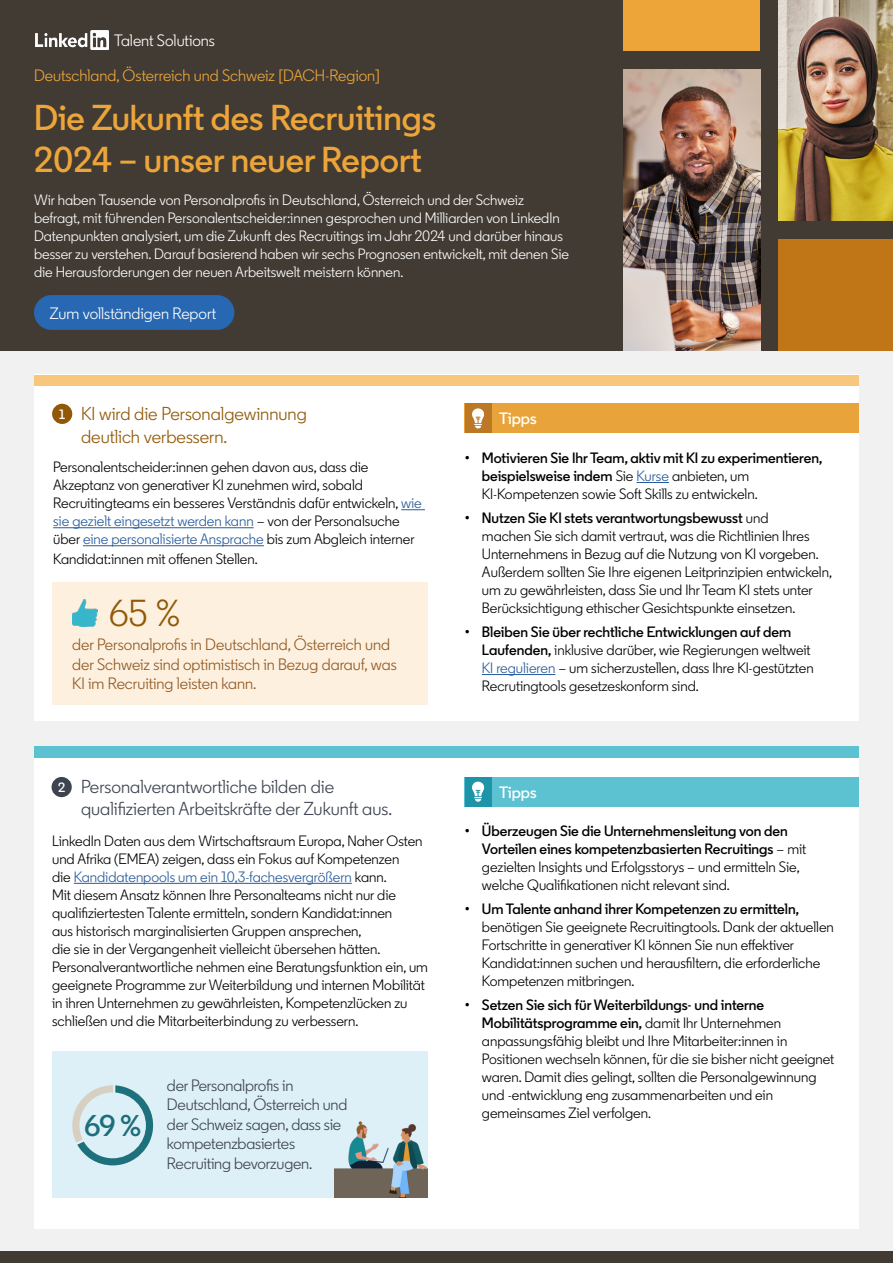
<style>
.page{position:relative;width:893px;height:1263px;background:#f2f1f1}
.page>*{position:absolute;margin:0;border:0;box-sizing:border-box;transform-origin:0 0}
.t1{font:37.5px "Community";color:#915907}
.t2{font:600 36px/42px "Community";color:#eda53a}
.t3{font:600 30px "Community";color:#1d6e7b}
.t4{font:18.75px/22.5px "Community";color:#3d4450}
.t5{font:18.75px/22.5px "Community";color:#915907}
.t6{font:16.5px/19.5px "Community";color:#915924}
.t7{font:16.5px/19.5px "Community";letter-spacing:-.01em;color:#3d4450}
.t8{font:16.5px "Community";color:#eda53a}
.t9{font:16.5px "Community";color:#fff}
.t10{font:600 16.5px "Community";color:#fff}
.t11{font:15px/18px "Community";color:#000}
.t12{font:15px/18px "Community";color:#fff}
.t13{font:600 15px/18px "Community";color:#000}
.t14{font:600 13.5px "Community";color:#fff}
.s1{color:#275b9b}
.s2{font-weight:400}
.s3{font-weight:400;color:#275b9b}
.s4{font-weight:600}
</style>
<div class="page">
<div style="left:0;top:0;width:893px;height:351px;background:#413b33"></div>
<img style="left:624px;top:69px;width:136px;height:282px">
<img style="left:779px;top:0;width:114px;height:220px">
<div style="left:624px;top:0;width:136px;height:50px;background:#eda53a"></div>
<div style="left:779px;top:239px;width:114px;height:112px;background:#c07517"></div>
<div style="left:34px;top:295px;width:200px;height:35px;background:#2867b2;border-radius:17px"></div>
<div style="left:34px;top:375px;width:825px;height:346px;background:#fff"></div>
<div style="left:34px;top:375px;width:825px;height:10px;background:#f7c77d"></div>
<svg style="left:401px;top:509px;width:24px;height:1px"></svg>
<hr style="left:53px;top:527px;width:201px;height:1px;background:#275b9b">
<hr style="left:83px;top:545px;width:181px;height:1px;background:#275b9b">
<div style="left:465px;top:404px;width:394px;height:29px;background:#e8a43a"></div>
<div style="left:465px;top:404px;width:26px;height:29px;background:#bc7825"></div>
<svg style="left:472px;top:408px;width:12px;height:21px"></svg>
<div style="left:52px;top:404px;width:20px;height:20px;background:#915907;border-radius:50%"></div>
<div style="left:34px;top:746px;width:825px;height:483px;background:#fff"></div>
<div style="left:34px;top:746px;width:825px;height:11px;background:#5cc1d0"></div>
<hr style="left:74px;top:883px;width:278px;height:1px;background:#275b9b">
<div style="left:52px;top:777px;width:20px;height:20px;background:#3d4450;border-radius:50%"></div>
<hr style="left:637px;top:482px;width:32px;height:1px;background:#275b9b">
<hr style="left:482px;top:674px;width:73px;height:1px;background:#275b9b">
<div style="left:0;top:1251px;width:893px;height:12px;background:#413b33"></div>
<div style="left:52px;top:582px;width:376px;height:123px;background:#fdf0de"></div>
<img style="left:72px;top:600px;width:25px;height:27px">
<img style="left:35px;top:31px;width:74px;height:18px">
<div style="left:465px;top:777px;width:394px;height:29px;background:#5cc1d0"></div>
<div style="left:465px;top:777px;width:26px;height:29px;background:#1d94a8"></div>
<svg style="left:472px;top:781px;width:12px;height:21px"></svg>
<div style="left:52px;top:1051px;width:375px;height:147px;background:#def0f7"></div>
<img style="left:335px;top:1121px;width:92px;height:77px">
<svg style="left:72px;top:1085px;width:81px;height:80px"></svg>
<p class="t9" style="left:114px;top:31px;width:102px">Talent Solutions</p>
<p class="t8" style="left:34px;top:65px;width:347px">Deutschland, Österreich und Schweiz [DACH-Region]</p>
<h2 class="t2" style="left:34px;top:96px;width:404px">Die Zukunft des Recruitings<br>2024 – unser neuer Report</h2>
<p class="t12" style="left:34px;top:191px;width:536px">Wir haben Tausende von Personalprofis in Deutschland, Österreich und der Schweiz befragt, mit führenden Personalentscheider:innen gesprochen und Milliarden von LinkedIn Datenpunkten analysiert, um die Zukunft des Recruitings im Jahr 2024 und darüber hinaus besser zu verstehen. Darauf basierend haben wir sechs Prognosen entwickelt, mit denen Sie die Herausforderungen der neuen Arbeitswelt meistern können.</p>
<p class="t9" style="left:50px;top:303px;width:168px">Zum vollständigen Report</p>
<p class="t5" style="left:81px;top:402px;width:227px">KI wird die Personalgewinnung deutlich verbessern.</p>
<p class="t11" style="left:53px;top:458px;width:370px">Personalentscheider:innen gehen davon aus, dass die Akzeptanz von generativer KI zunehmen wird, sobald Recruitingteams ein besseres Verständnis dafür entwickeln, <span class="s1">wie sie gezielt eingesetzt werden kann</span> – von der Personalsuche über <span class="s1">eine personalisierte Ansprache</span> bis zum Abgleich interner</p>
<p class="t11" style="left:53px;top:549px;width:206px">Kandidat:innen mit offenen Stellen.</p>
<p class="t14" style="left:59px;top:406px;width:7px">1</p>
<h1 class="t1" style="left:109px;top:590px;width:74px">65 %</h1>
<p class="t6" style="left:72px;top:635px;width:326px">der Personalprofis in Deutschland, Österreich und der Schweiz sind optimistisch in Bezug darauf, was<br>KI im Recruiting leisten kann.</p>
<p class="t4" style="left:81px;top:775px;width:313px">Personalverantwortliche bilden die qualifizierten Arbeitskräfte der Zukunft aus.</p>
<p class="t11" style="left:52px;top:832px;width:377px">LinkedIn Daten aus dem Wirtschaftsraum Europa, Naher Osten und Afrika (EMEA) zeigen, dass ein Fokus auf Kompetenzen<br>die <span class="s1">Kandidatenpools um ein 10,3-fachesvergrößern</span> kann.<br>Mit diesem Ansatz können Ihre Personalteams nicht nur die qualifiziertesten Talente ermitteln, sondern Kandidat:innen<br>aus historisch marginalisierten Gruppen ansprechen,<br>die sie in der Vergangenheit vielleicht übersehen hätten.<br>Personalverantwortliche nehmen eine Beratungsfunktion ein, um geeignete Programme zur Weiterbildung und internen Mobilität in ihren Unternehmen zu gewährleisten, Kompetenzlücken zu schließen und die Mitarbeiterbindung zu verbessern.</p>
<p class="t14" style="left:58px;top:779px;width:9px">2</p>
<h3 class="t3" style="left:84px;top:1107px;width:59px">69%</h3>
<p class="t7" style="left:167px;top:1075px;width:182px">der Personalprofis in<br>Deutschland, Österreich und der Schweiz sagen, dass sie kompetenzbasiertes<br>Recruiting bevorzugen.</p>
<p class="t10" style="left:499px;top:408px;width:39px">Tipps</p>
<p class="t13" style="left:482px;top:449px;width:342px;text-indent:-17px">• Motivieren Sie Ihr Team, aktiv mit KI zu experimentieren, beispielsweise indem <span class="s2">Sie</span> <span class="s3">Kurse</span> <span class="s2">anbieten, um<br>KI-Kompetenzen sowie Soft Skills zu entwickeln.</span></p>
<p class="t11" style="left:482px;top:509px;width:352px;text-indent:-17px"><span class="s4">• Nutzen Sie KI stets verantwortungsbewusst</span> und<br>machen Sie sich damit vertraut, was die Richtlinien Ihres Unternehmens in Bezug auf die Nutzung von KI vorgeben.<br>Außerdem sollten Sie Ihre eigenen Leitprinzipien entwickeln, um zu gewährleisten, dass Sie und Ihr Team KI stets unter Berücksichtigung ethischer Gesichtspunkte einsetzen.</p>
<p class="t11" style="left:482px;top:623px;width:333px;text-indent:-17px"><span class="s4">• Bleiben Sie über rechtliche Entwicklungen auf dem Laufenden,</span> inklusive darüber, wie Regierungen weltweit <span class="s1">KI regulieren</span> – um sicherzustellen, dass Ihre KI-gestützten Recrutingtools gesetzeskonform sind.</p>
<p class="t10" style="left:499px;top:782px;width:39px">Tipps</p>
<p class="t11" style="left:482px;top:822px;width:326px;text-indent:-17px"><span class="s4">• Überzeugen Sie die Unternehmensleitung von den Vorteilen eines kompetenzbasierten Recruitings</span> – mit gezielten Insights und Erfolgsstorys – und ermitteln Sie, welche Qualifikationen nicht relevant sind.</p>
<p class="t13" style="left:465px;top:900px;width:336px">• Um Talente anhand ihrer Kompetenzen zu ermitteln,</p>
<p class="t11" style="left:482px;top:918px;width:353px">benötigen Sie geeignete Recruitingtools. Dank der aktuellen Fortschritte in generativer KI können Sie nun effektiver Kandidat:innen suchen und herausfiltern, die erforderliche Kompetenzen mitbringen.</p>
<p class="t11" style="left:482px;top:996px;width:354px;text-indent:-17px"><span class="s4">• Setzen Sie sich für Weiterbildungs- und interne Mobilitätsprogramme ein,</span> damit Ihr Unternehmen anpassungsfähig bleibt und Ihre Mitarbeiter:innen in Positionen wechseln können, für die sie bisher nicht geeignet waren. Damit dies gelingt, sollten die Personalgewinnung und -entwicklung eng zusammenarbeiten und ein gemeinsames Ziel verfolgen.</p>
</div>
